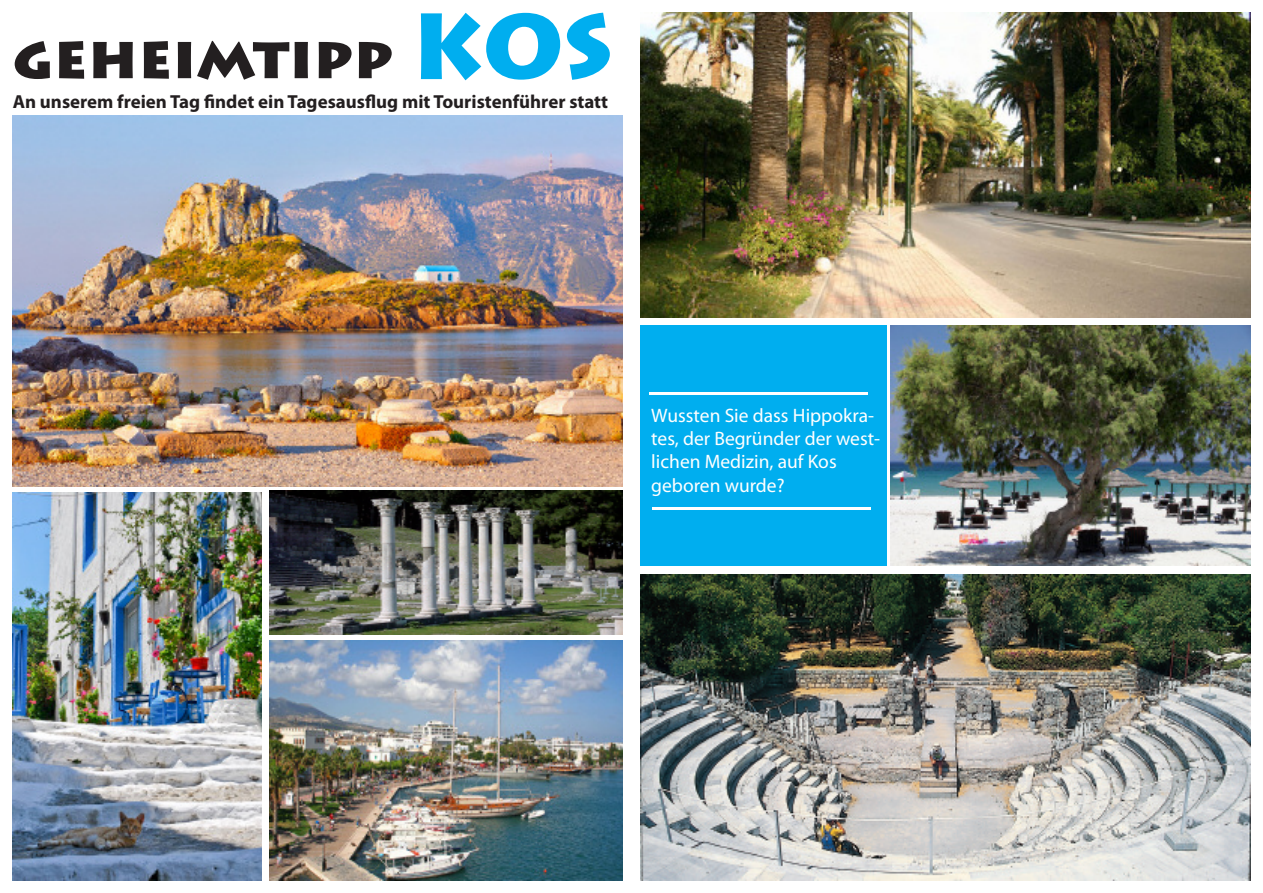
<style>
.page{position:relative;width:1263px;height:893px;background:#fff}
.page>*{position:absolute;margin:0;border:0;box-sizing:border-box;transform-origin:0 0}
.t1{font:900 60px "Lithos Pro";color:#231f20}
.t2{font:19.5px/23.4px "Myriad Pro";color:#fff}
.t3{font:700 18.9px "Myriad Pro";color:#231f20}
.s1{font-size:90px;color:#00aeef}
</style>
<div class="page">
<img style="left:269px;top:640px;width:353px;height:240px">
<img style="left:13px;top:492px;width:248px;height:388px">
<img style="left:13px;top:116px;width:609px;height:370px">
<div style="left:640px;top:325px;width:246px;height:241px;background:#00aeef"></div>
<img style="left:640px;top:13px;width:610px;height:305px">
<img style="left:640px;top:575px;width:610px;height:305px">
<img style="left:270px;top:490px;width:352px;height:144px">
<img style="left:890px;top:325px;width:360px;height:240px">
<hr style="left:649px;top:392px;width:218px;height:3px;background:#fff">
<hr style="left:652px;top:507px;width:218px;height:3px;background:#fff">
<h1 class="t1" style="left:13px;top:22px;width:602px">geheimtipp <span class="s1">KOS</span></h1>
<p class="t3" style="left:13px;top:94px;width:597px">An unserem freien Tag findet ein Tagesausflug mit Touristenführer statt</p>
<p class="t2" style="left:651px;top:405px;width:230px">Wussten Sie dass Hippokra&shy;tes, der Begründer der west&shy;lichen Medizin, auf Kos geboren wurde?</p>
</div>
